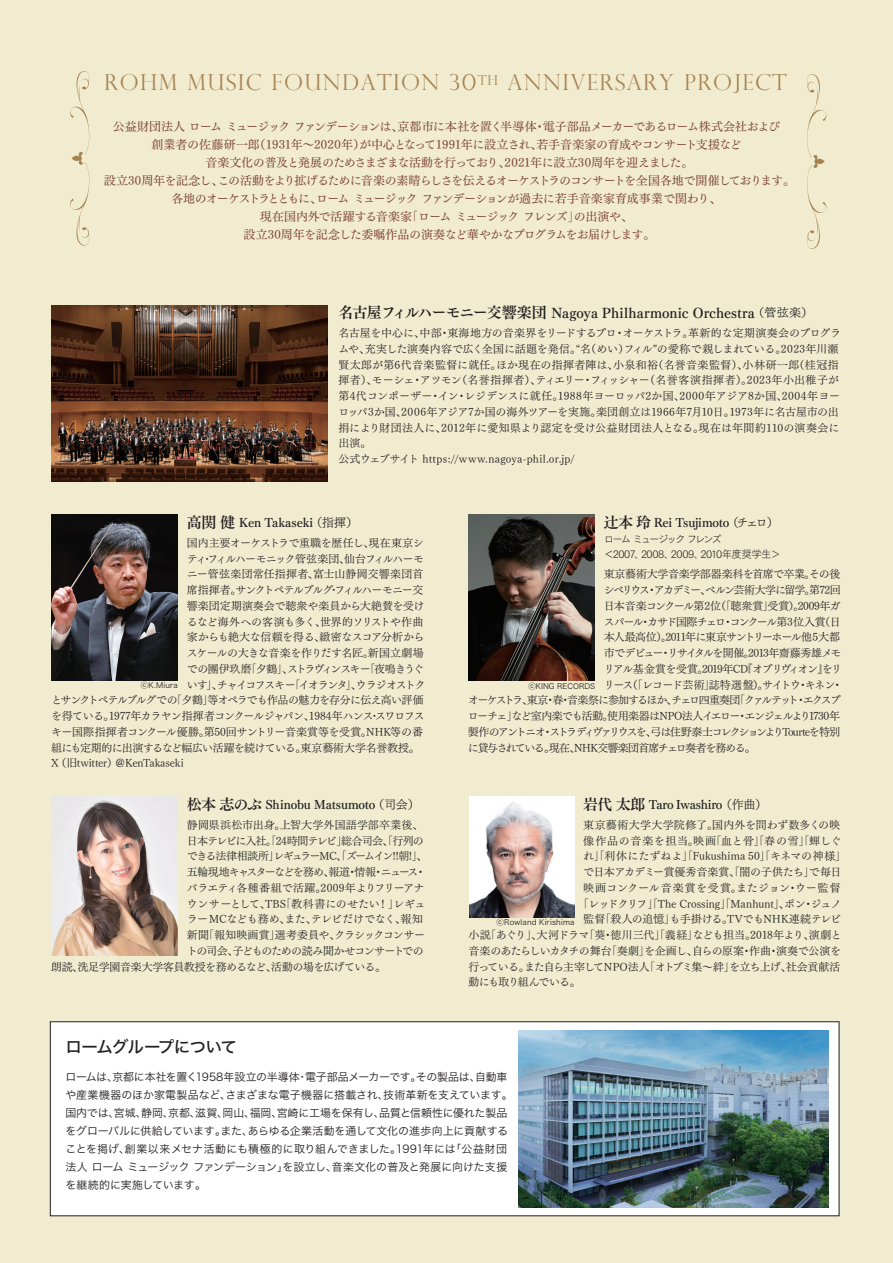
<style>
.page{position:relative;width:893px;height:1263px;background:#f1ebd0}
.page>*{position:absolute;margin:0;border:0;box-sizing:border-box;transform-origin:0 0}
.t1{font:300 22.05px "Perpetua Titling";letter-spacing:.06em;color:#a68351}
.t2{font:16.5px "Hiragino Sans W5";letter-spacing:-.055em;color:#231f20}
.t3{font:13.5px "Tsuku Min Pro B";letter-spacing:.005em;color:#231f20}
.t4{font:12px/18px "Tsuku Min Pro M";letter-spacing:-.045em;color:#7b4135;text-align:center}
.t5{font:12px "Tsuku Min Pro B";letter-spacing:-.02em;color:#231f20}
.t6{font:10.95px "Tsuku Min Pro R";letter-spacing:-.035em;color:#231f20}
.t7{font:10.95px/15.8px "Tsuku Min Pro R";letter-spacing:.01em;color:#231f20}
.t8{font:10.95px/18px "Hira Kaku Pro W3";letter-spacing:-.01em;color:#231f20}
.t9{font:10.95px "Tsuku Min Pro R";letter-spacing:-.085em;color:#231f20}
.t10{font:10.95px "Tsuku Min Pro R";letter-spacing:-.015em;color:#231f20}
.t11{font:10.95px "Tsuku Min Pro R";letter-spacing:-.135em;color:#231f20}
.t12{font:10.95px "Tsuku Min Pro R";letter-spacing:-.07em;color:#231f20}
.t13{font:10.95px "Tsuku Min Pro R";letter-spacing:-.08em;color:#231f20}
.t14{font:10.95px "Tsuku Min Pro R";letter-spacing:-.075em;color:#231f20}
.t15{font:10.95px "Tsuku Min Pro R";letter-spacing:-.115em;color:#231f20}
.t16{font:10.95px "Tsuku Min Pro R";letter-spacing:-.095em;color:#231f20}
.t17{font:10.95px "Tsuku Min Pro R";letter-spacing:.015em;color:#231f20}
.t18{font:10.95px "Tsuku Min Pro R";letter-spacing:-.14em;color:#231f20}
.t19{font:10.95px "Tsuku Min Pro R";letter-spacing:-.055em;color:#231f20}
.t20{font:10.95px "Tsuku Min Pro R";letter-spacing:.005em;color:#231f20}
.t21{font:10.95px "Tsuku Min Pro R";letter-spacing:-.105em;color:#231f20}
.t22{font:10.95px "Tsuku Min Pro R";letter-spacing:-.13em;color:#231f20}
.t23{font:10.95px "Tsuku Min Pro R";letter-spacing:-.09em;color:#231f20}
.t24{font:10.95px "Tsuku Min Pro R";letter-spacing:.07em;color:#231f20}
.t25{font:10.95px "Tsuku Min Pro R";letter-spacing:-.005em;color:#231f20}
.t26{font:10.95px "Tsuku Min Pro R";letter-spacing:.04em;color:#231f20}
.t27{font:10.95px "Tsuku Min Pro R";color:#231f20}
.t28{font:10.5px/15px "Tsuku Go Pro L";letter-spacing:-.085em;color:#231f20}
.t29{font:7.5px "Hira Kaku Pro W3";letter-spacing:.02em;color:#231f20}
.t30{font:7.5px "Hira Kaku Pro W3";color:#231f20}
.s1{font-size:15px}
.s2{font-family:"Tsuku Min Pro LB";font-size:12px}
.s3{font-family:"Tsuku Min Pro LB"}
</style>
<div class="page">
<img style="left:52px;top:305px;width:276px;height:177px">
<img style="left:52px;top:515px;width:126px;height:166px">
<img style="left:52px;top:797px;width:126px;height:158px">
<img style="left:468px;top:515px;width:127px;height:166px">
<svg style="left:807px;top:74px;width:19px;height:175px"></svg>
<svg style="left:70px;top:71px;width:19px;height:175px"></svg>
<img style="left:469px;top:797px;width:105px;height:120px">
<div style="left:50px;top:1021px;width:789px;height:195px;background:#fff;border:1px solid #231f20"></div>
<img style="left:519px;top:1030px;width:309px;height:177px">
<h1 class="t1" style="left:104px;top:69px;width:684px">ROHM MUSIC FOUNDATION 30<sup>TH</sup> ANNIVERSARY PROJECT</h1>
<p class="t4" style="left:104px;top:116px;width:693px">公益財団法人 ローム ミュージック ファンデーションは、京都市に本社を置く半導体・電子部品メーカーであるローム株式会社および<br>創業者の佐藤研一郎（1931年～2020年）が中心となって1991年に設立され、若手音楽家の育成やコンサート支援など<br>音楽文化の普及と発展のためさまざまな活動を行っており、2021年に設立30周年を迎えました。<br>設立30周年を記念し、この活動をより拡げるために音楽の素晴らしさを伝えるオーケストラのコンサートを全国各地で開催しております。各地のオーケストラとともに、ローム ミュージック ファンデーションが過去に若手音楽家育成事業で関わり、<br>現在国内外で活躍する音楽家「ローム ミュージック フレンズ」の出演や、<br>設立30周年を記念した委嘱作品の演奏など華やかなプログラムをお届けします。</p>
<p class="t3" style="left:338px;top:302px;width:476px"><span class="s1">名古屋フィルハーモニー交響楽団</span> Nagoya Philharmonic Orchestra<span class="s2">（管弦楽）</span></p>
<p class="t7" style="left:338px;top:324px;width:504px">名古屋を中心に、中部・東海地方の音楽界をリードするプロ・オーケストラ。革新的な定期演奏会のプログラムや、充実した演奏内容で広く全国に話題を発信。“名（めい）フィル”の愛称で親しまれている。2023年川瀬賢太郎が第6代音楽監督に就任。ほか現在の指揮者陣は、小泉和裕（名誉音楽監督）、小林研一郎（桂冠指揮者）、モーシェ・アツモン（名誉指揮者）、ティエリー・フィッシャー（名誉客演指揮者）。2023年小出稚子が第4代コンポーザー・イン・レジデンスに就任。1988年ヨーロッパ2か国、2000年アジア8か国、2004年ヨーロッパ3か国、2006年アジア7か国の海外ツアーを実施。楽団創立は1966年7月10日。1973年に名古屋市の出捐により財団法人に、2012年に愛知県より認定を受け公益財団法人となる。現在は年間約110の演奏会に出演。<br>公式ウェブサイト https://www.nagoya-phil.or.jp/</p>
<p class="t5" style="left:187px;top:513px;width:173px"><span class="s1">高関 健</span> Ken Takaseki <span class="s3">（指揮）</span></p>
<p class="t6" style="left:187px;top:533px;width:238px">国内主要オーケストラで重職を歴任し、現在東京シ</p>
<p class="t9" style="left:187px;top:549px;width:239px">ティ･フィルハーモニック管弦楽団、仙台フィルハーモ</p>
<p class="t17" style="left:187px;top:564px;width:238px">ニー管弦楽団常任指揮者、富士山静岡交響楽団首</p>
<p class="t16" style="left:187px;top:580px;width:238px">席指揮者。サンクトペテルブルグ･フィルハーモニー交</p>
<p class="t27" style="left:187px;top:596px;width:239px">響楽団定期演奏会で聴衆や楽員から大絶賛を受け</p>
<p class="t6" style="left:187px;top:612px;width:238px">るなど海外への客演も多く、世界的ソリストや作曲</p>
<p class="t6" style="left:187px;top:627px;width:239px">家からも絶大な信頼を得る、緻密なスコア分析から</p>
<p class="t6" style="left:187px;top:643px;width:238px">スケールの大きな音楽を作りだす名匠。新国立劇場</p>
<p class="t23" style="left:187px;top:659px;width:238px">での團伊玖磨｢夕鶴｣、ストラヴィンスキー｢夜鳴きうぐ</p>
<p class="t15" style="left:187px;top:675px;width:240px">いす｣、チャイコフスキー｢イオランタ｣、ウラジオストク</p>
<p class="t9" style="left:51px;top:690px;width:374px">とサンクトペテルブルグでの｢夕鶴｣等オペラでも作品の魅力を存分に伝え高い評価</p>
<p class="t19" style="left:51px;top:706px;width:375px">を得ている。1977年カラヤン指揮者コンクールジャパン、1984年ハンス･スワロフス</p>
<p class="t10" style="left:51px;top:722px;width:373px">キー国際指揮者コンクール優勝。第50回サントリー音楽賞等を受賞。NHK等の番</p>
<p class="t6" style="left:51px;top:738px;width:370px">組にも定期的に出演するなど幅広い活躍を続けている。東京藝術大学名誉教授。</p>
<p class="t6" style="left:51px;top:753px;width:134px">X （旧twitter）＠KenTakaseki</p>
<p class="t5" style="left:187px;top:795px;width:234px"><span class="s1">松本 志のぶ</span> Shinobu Matsumoto<span class="s3">（司会）</span></p>
<p class="t17" style="left:187px;top:815px;width:238px">静岡県浜松市出身。上智大学外国語学部卒業後、</p>
<p class="t14" style="left:187px;top:831px;width:239px">日本テレビに入社。「24時間テレビ」総合司会、「行列の</p>
<p class="t22" style="left:187px;top:846px;width:242px">できる法律相談所」レギュラーMC、「ズームイン!!朝!」、</p>
<p class="t15" style="left:187px;top:862px;width:241px">五輪現地キャスターなどを務め、報道・情報・ニュース・</p>
<p class="t6" style="left:187px;top:878px;width:239px">バラエティ各種番組で活躍。2009年よりフリーアナ</p>
<p class="t25" style="left:187px;top:894px;width:240px">ウンサーとして、TBS「教科書にのせたい！」レギュ</p>
<p class="t6" style="left:187px;top:909px;width:238px">ラーMCなども務め、また、テレビだけでなく、報知</p>
<p class="t6" style="left:187px;top:925px;width:240px">新聞「報知映画賞」選考委員や、クラシックコンサー</p>
<p class="t13" style="left:187px;top:941px;width:238px">トの司会、子どものための読み聞かせコンサートでの</p>
<p class="t6" style="left:51px;top:957px;width:337px">朗読、洗足学園音楽大学客員教授を務めるなど、活動の場を広げている。</p>
<p class="t29" style="left:141px;top:679px;width:39px">ⓒK.Miura</p>
<h2 class="t2" style="left:65px;top:1032px;width:173px">ロームグループについて</h2>
<p class="t5" style="left:604px;top:513px;width:177px"><span class="s1">辻本 玲</span> Rei Tsujimoto<span class="s3">（チェロ）</span></p>
<p class="t28" style="left:604px;top:531px;width:179px">ローム ミュージック フレンズ<br>＜2007、2008、2009、2010年度奨学生＞</p>
<p class="t6" style="left:604px;top:564px;width:238px">東京藝術大学音楽学部器楽科を首席で卒業。その後</p>
<p class="t11" style="left:604px;top:580px;width:239px">シベリウス・アカデミー、ベルン芸術大学に留学。第72回</p>
<p class="t6" style="left:604px;top:596px;width:238px">日本音楽コンクール第2位（「聴衆賞」受賞）。2009年ガ</p>
<p class="t16" style="left:604px;top:612px;width:238px">スパール・カサド国際チェロ・コンクール第3位入賞（日</p>
<p class="t13" style="left:604px;top:627px;width:238px">本人最高位）。2011年に東京サントリーホール他5大都</p>
<p class="t14" style="left:604px;top:643px;width:239px">市でデビュー・リサイタルを開催。2013年齋藤秀雄メモ</p>
<p class="t12" style="left:604px;top:659px;width:240px">リアル基金賞を受賞。2019年CD『オブリヴィオン』をリ</p>
<p class="t9" style="left:604px;top:675px;width:241px">リース（「レコード芸術」誌特選盤）。サイトウ・キネン・</p>
<p class="t11" style="left:468px;top:690px;width:374px">オーケストラ、東京・春・音楽祭に参加するほか、チェロ四重奏団「クァルテット・エクスプ</p>
<p class="t9" style="left:468px;top:706px;width:374px">ローチェ」など室内楽でも活動。使用楽器はNPO法人イエロー・エンジェルより1730年</p>
<p class="t18" style="left:468px;top:722px;width:374px">製作のアントニオ・ストラディヴァリウスを、弓は住野泰士コレクションよりTourteを特別</p>
<p class="t21" style="left:468px;top:738px;width:289px">に貸与されている。現在、NHK交響楽団首席チェロ奏者を務める。</p>
<p class="t30" style="left:528px;top:680px;width:68px">ⓒKING RECORDS</p>
<p class="t5" style="left:583px;top:795px;width:186px"><span class="s1">岩代 太郎</span> Taro Iwashiro <span class="s3">（作曲）</span></p>
<p class="t7" style="left:583px;top:815px;width:258px">東京藝術大学大学院修了。国内外を問わず数多くの映</p>
<p class="t24" style="left:583px;top:831px;width:259px">像作品の音楽を担当。映画「血と骨」「春の雪」「蝉しぐ</p>
<p class="t20" style="left:583px;top:846px;width:265px">れ」「利休にたずねよ」「Fukushima 50」「キネマの神様」</p>
<p class="t6" style="left:583px;top:862px;width:260px">で日本アカデミー賞優秀音楽賞、「闇の子供たち」で毎日</p>
<p class="t26" style="left:583px;top:878px;width:259px">映画コンクール音楽賞を受賞。またジョン・ウー監督</p>
<p class="t10" style="left:578px;top:894px;width:265px">「レッドクリフ」「The Crossing」「Manhunt」、ポン・ジュノ</p>
<p class="t6" style="left:583px;top:909px;width:259px">監督「殺人の追憶」も手掛ける。TVでもNHK連続テレビ</p>
<p class="t6" style="left:468px;top:925px;width:375px">小説「あぐり」、大河ドラマ「葵・徳川三代」「義経」なども担当。2018年より、演劇と</p>
<p class="t6" style="left:468px;top:941px;width:374px">音楽のあたらしいカタチの舞台「奏劇」を企画し、自らの原案・作曲・演奏で公演を</p>
<p class="t12" style="left:468px;top:957px;width:374px">行っている。また自ら主宰してNPO法人「オトブミ集～絆」を立ち上げ、社会貢献活</p>
<p class="t13" style="left:468px;top:972px;width:114px">動にも取り組んでいる。</p>
<p class="t29" style="left:496px;top:915px;width:79px">ⓒRowland Kirishima</p>
<p class="t8" style="left:65px;top:1067px;width:449px">ロームは、京都に本社を置く1958年設立の半導体・電子部品メーカーです。その製品は、自動車や産業機器のほか家電製品など、さまざまな電子機器に搭載され、技術革新を支えています。国内では、宮城、静岡、京都、滋賀、岡山、福岡、宮崎に工場を保有し、品質と信頼性に優れた製品をグローバルに供給しています。また、あらゆる企業活動を通して文化の進歩向上に貢献することを掲げ、創業以来メセナ活動にも積極的に取り組んできました。1991年には「公益財団法人 ローム ミュージック ファンデーション」を設立し、音楽文化の普及と発展に向けた支援を継続的に実施しています。</p>
</div>
